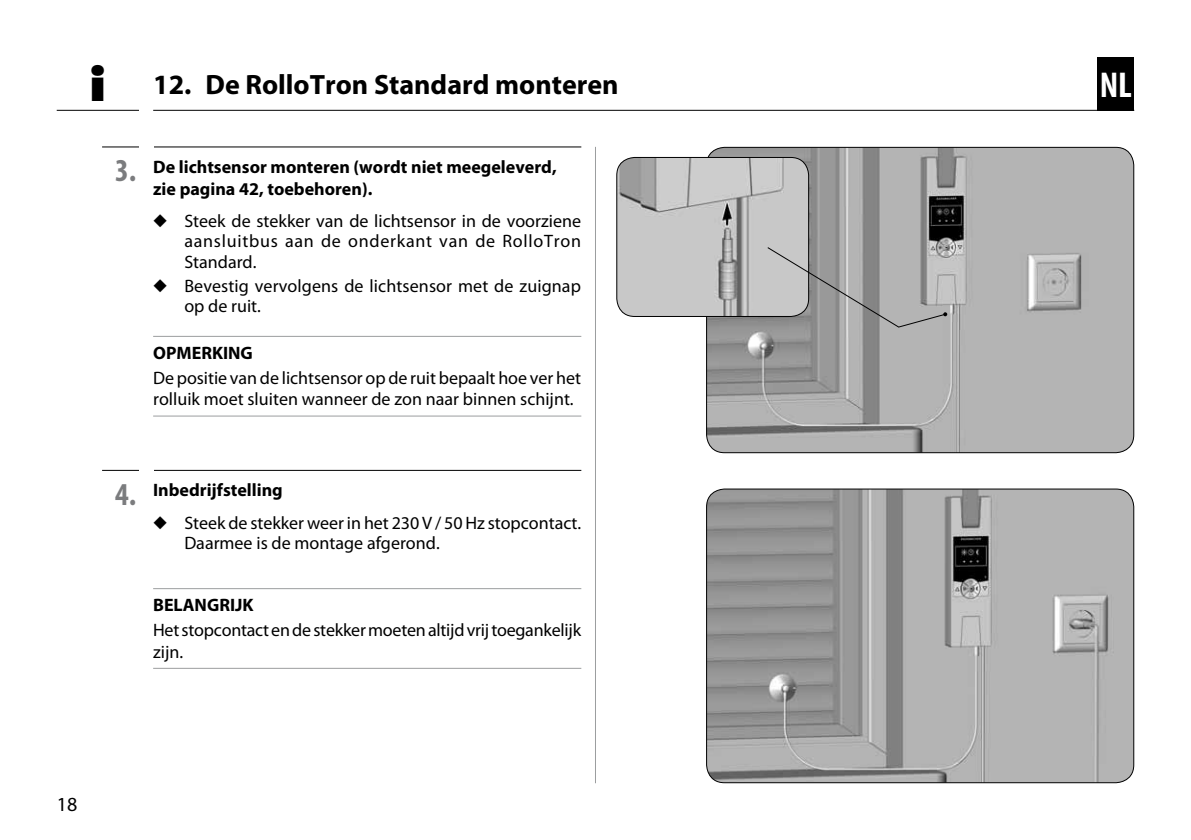
<style>
.page{position:relative;width:1191px;height:840px;background:#fff}
.page>*{position:absolute;margin:0;border:0;box-sizing:border-box;transform-origin:0 0}
.t1{font:800 44px "Futura";color:#000}
.t2{font:700 condensed 36px "Myriad Pro";color:#fff}
.t3{font:700 28px "Myriad Pro";color:#000}
.t4{font:20px "Myriad Pro";color:#000}
.t5{font:18px/20.4px "Myriad Pro";color:#000}
.t6{font:700 18px/21.6px "Myriad Pro";color:#000}
.s1{font-stretch:condensed;font-size:32px;color:#7b7c7e}
</style>
<div class="page">
<hr style="left:153px;top:110px;width:981px;height:1px;background:#000">
<hr style="left:57px;top:110px;width:82px;height:1px;background:#000">
<hr style="left:595px;top:147px;width:1px;height:635px;background:#9c9e9f">
<div style="left:1097px;top:57px;width:37px;height:54px;background:#000"></div>
<img style="left:706px;top:489px;width:427px;height:293px">
<div style="left:706px;top:488px;width:428px;height:294px;border:1px solid #000;border-radius:18px"></div>
<img style="left:706px;top:147px;width:427px;height:305px">
<img style="left:617px;top:157px;width:191px;height:159px">
<div style="left:616px;top:157px;width:193px;height:160px;border:1px solid #000;border-radius:18px"></div>
<svg style="left:766px;top:246px;width:181px;height:82px;background:#a8a8a8"></svg>
<hr style="left:102px;top:146px;width:479px;height:1px;background:#000">
<hr style="left:153px;top:336px;width:428px;height:1px;background:#9c9e9f">
<hr style="left:153px;top:415px;width:428px;height:1px;background:#9c9e9f">
<hr style="left:102px;top:469px;width:479px;height:1px;background:#000">
<hr style="left:153px;top:587px;width:428px;height:1px;background:#9c9e9f">
<hr style="left:153px;top:667px;width:428px;height:1px;background:#9c9e9f">
<div style="left:139px;top:138px;width:14px;height:18px;background:#fff"></div>
<div style="left:139px;top:459px;width:14px;height:17px;background:#fff"></div>
<h1 class="t1" style="left:89px;top:58px;width:19px">i</h1>
<h3 class="t3" style="left:153px;top:66px;width:467px">12. De RolloTron Standard monteren</h3>
<p class="t6" style="left:153px;top:155px;width:405px;text-indent:-38px"><span class="s1">3.</span> De lichtsensor monteren (wordt niet meegeleverd, zie pagina 42, toebehoren).</p>
<p class="t5" style="left:184px;top:211px;width:398px;text-align:justify;text-indent:-31px">◆ Steek de stekker van de lichtsensor in de voorziene aansluitbus aan de onderkant van de RolloTron Standard.</p>
<p class="t5" style="left:184px;top:275px;width:398px;text-indent:-31px">◆ Bevestig vervolgens de lichtsensor met de zuignap op de ruit.</p>
<p class="t6" style="left:153px;top:341px;width:25px">Opmerking</p>
<p class="t5" style="left:153px;top:367px;width:429px;line-height:21.6px">De positie van de lichtsensor op de ruit bepaalt hoe ver het rolluik moet sluiten wanneer de zon naar binnen schijnt.</p>
<p class="t6" style="left:115px;top:478px;width:169px"><span class="s1">4.</span> Inbedrijfstelling</p>
<p class="t5" style="left:184px;top:512px;width:398px;text-indent:-31px">◆ Steek de stekker weer in het 230 V / 50 Hz stopcontact.<br>Daarmee is de montage afgerond.</p>
<p class="t6" style="left:153px;top:593px;width:53px">Belangri</p>
<p class="t6" style="left:235px;top:593px;width:19px">jk</p>
<p class="t5" style="left:153px;top:619px;width:429px;line-height:21.6px">Het stopcontact en de stekker moeten altijd vrij toegankelijk zijn.</p>
<p class="t4" style="left:57px;top:792px;width:22px">18</p>
<h2 class="t2" style="left:1099px;top:63px;width:34px">NL</h2>
</div>
